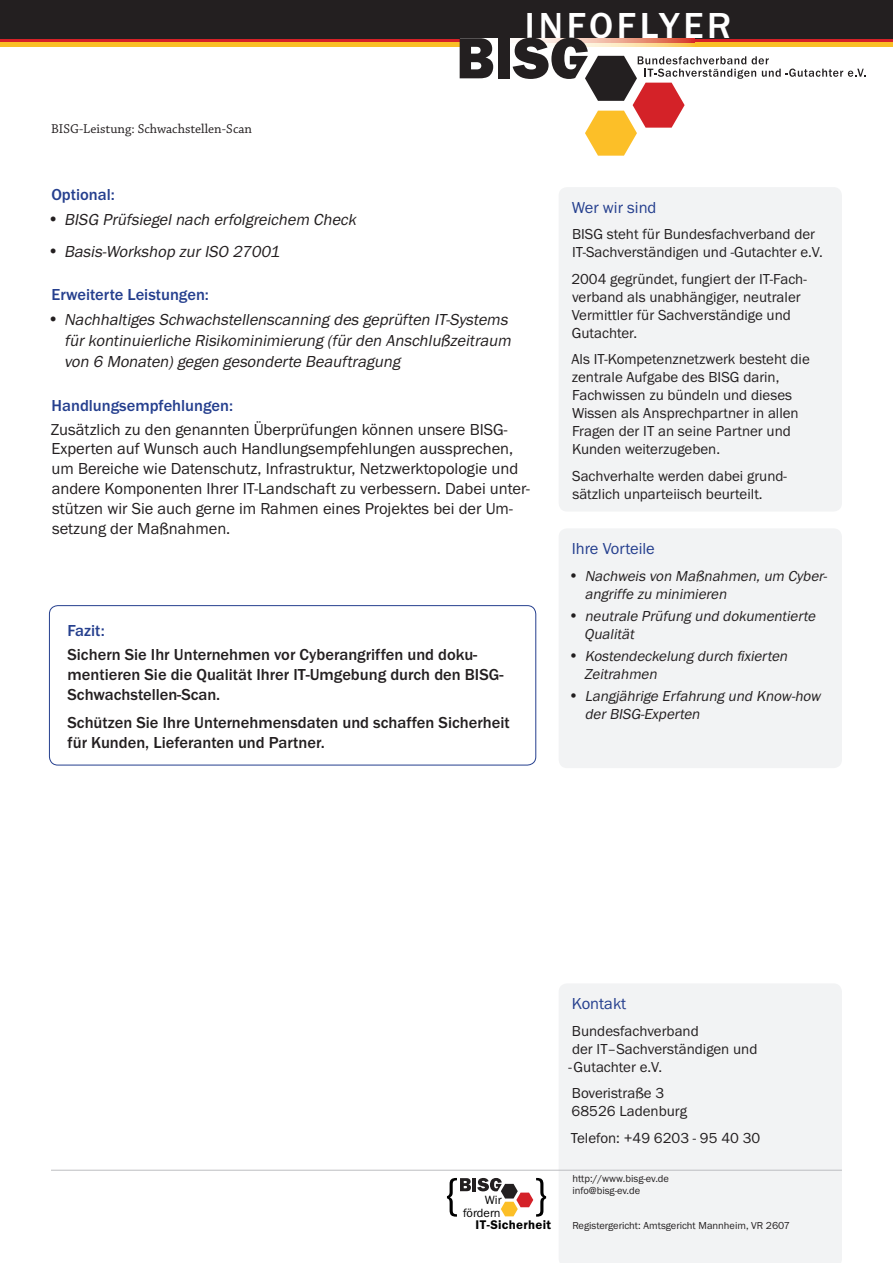
<style>
.page{position:relative;width:893px;height:1263px;background:#fff}
.page>*{position:absolute;margin:0;border:0;box-sizing:border-box;transform-origin:0 0}
.t1{font:500 37.5px "Franklin Gothic Itc T";letter-spacing:.1em;color:#fff}
.t2{font:16.5px/19.8px "Franklin Gothic Itc T";color:#231f20}
.t3{font:italic 16.5px/21px "Franklin Gothic Itc T";color:#231f20}
.t4{font:500 16.5px/19.8px "Franklin Gothic Itc T";color:#231f20}
.t5{font:500 16.5px "Franklin Gothic Itc T";color:#253f8e}
.t6{font:16.5px "Franklin Gothic Itc T";color:#253f8e}
.t7{font:15px/18px "Franklin Gothic Itc T";color:#231f20}
.t8{font:italic 15px/18px "Franklin Gothic Itc T";color:#231f20}
.t9{font:13.5px "Chaparral Pro";color:#231f20}
.t10{font:600 13.05px "Franklin Gothic Itc T";letter-spacing:.02em;color:#000}
.t11{font:12.3px/12.3px "Franklin Gothic Itc T";letter-spacing:-.005em;color:#000;text-align:right}
.t12{font:10.5px/12.6px "Franklin Gothic Itc T";color:#231f20}
</style>
<div class="page">
<div style="left:0;top:38px;width:893px;height:5px;background:#d62127"></div>
<hr style="left:0;top:43px;width:893px;height:4px;background:#fabf26">
<div style="left:0;top:0;width:893px;height:38px;background:#231f20"></div>
<hr style="left:460px;top:43px;width:235px;height:4px;background:#fffefe">
<div style="left:460px;top:38px;width:235px;height:5px;background:#fefdfc"></div>
<svg style="left:460px;top:38px;width:33px;height:40px"></svg>
<div style="left:498px;top:38px;width:12px;height:40px;background:#231f20"></div>
<svg style="left:513px;top:38px;width:353px;height:118px"></svg>
<div style="left:559px;top:984px;width:283px;height:279px;background:#f2f3f4"></div>
<hr style="left:51px;top:1170px;width:791px;height:1px;background:#bcbdc0">
<svg style="left:447px;top:1178px;width:99px;height:39px"></svg>
<div style="left:559px;top:187px;width:283px;height:325px;background:#f2f3f4;border-radius:9px"></div>
<div style="left:559px;top:528px;width:283px;height:240px;background:#f2f3f4;border-radius:9px"></div>
<div style="left:49px;top:605px;width:487px;height:160px;border:1px solid #253f8e;border-radius:9px"></div>
<p class="t9" style="left:51px;top:122px;width:203px">BISG-Leistung: Schwachstellen-Scan</p>
<h1 class="t1" style="left:525px;top:4px;width:208px">INFOFLYER</h1>
<p class="t5" style="left:51px;top:185px;width:65px">Optional:</p>
<p class="t3" style="left:64px;top:204px;width:297px;line-height:31.7px">BISG Prüfsiegelnach erfolgreichem Check<br>Basis-Workshop zurISO 27001</p>
<p class="t5" style="left:52px;top:285px;width:159px">Erweiterte Leistungen:</p>
<p class="t3" style="left:64px;top:309px;width:451px">Nachhaltiges Schwachstellenscanning des geprüften IT-Systems fürkontinuierliche Risikominimierung (fürden Anschlußzeitraum von 6 Monaten)gegen gesonderte Beauftragung</p>
<p class="t5" style="left:52px;top:395px;width:183px">Handlungsempfehlungen:</p>
<p class="t2" style="left:51px;top:419px;width:481px">Zusätzlich zu den genannten Überprüfungen können unsere BISG-Experten auf Wunsch auch Handlungsempfehlungen aussprechen, um Bereiche wie Datenschutz, Infrastruktur, Netzwerktopologie und andere Komponenten Ihrer IT-Landschaft zu verbessern. Dabei unter&shy;stützen wir Sie auch gerne im Rahmen eines Projektes bei der Um&shy;setzung der Maßnahmen.</p>
<p class="t5" style="left:67px;top:621px;width:39px">Fazit:</p>
<p class="t4" style="left:68px;top:644px;width:437px">Sichern Sie Ihr Unternehmen vor Cyberangriffen und doku&shy;mentieren Sie die Qualität Ihrer IT-Umgebung durch den BISG-<br>Schwachstellen-Scan.</p>
<p class="t4" style="left:68px;top:712px;width:444px">Schützen Sie Ihre Unternehmensdaten und schaffen Sicherheit für Kunden, Lieferanten und Partner.</p>
<p class="t6" style="left:572px;top:198px;width:86px">Wer wir sind</p>
<p class="t7" style="left:572px;top:225px;width:252px">BISG steht für Bundesfachverband der<br>IT-Sachverständigen und -Gutachter e.V.</p>
<p class="t7" style="left:571px;top:270px;width:237px">2004 gegründet, fungiert der IT-Fach&shy;verband als unabhängiger, neutraler<br>Vermittler für Sachverständige und<br>Gutachter.</p>
<p class="t7" style="left:571px;top:350px;width:240px">Als IT-Kompetenznetzwerk besteht die zentrale Aufgabe des BISG darin, Fachwissen zu bündeln und dieses Wissen als Ansprechpartner in allen Fragen der IT an seine Partner und Kunden weiterzugeben.</p>
<p class="t7" style="left:572px;top:467px;width:216px">Sachverhalte werden dabei grund&shy;sätzlich unparteiisch beurteilt.</p>
<p class="t6" style="left:572px;top:539px;width:85px">Ihre Vorteile</p>
<p class="t8" style="left:585px;top:566px;width:246px">Nachweis von Maßnahmen,um Cyber&shy;angriffe zu minimieren</p>
<p class="t8" style="left:584px;top:606px;width:235px">neutrale Prüfung und dokumentierte<br>Qualität</p>
<p class="t8" style="left:584px;top:647px;width:208px">Kostendeckelung durch fixierten<br>Zeitrahmen</p>
<p class="t8" style="left:585px;top:687px;width:240px">Langjährige Erfahrung und Know-how derBISG-Experten</p>
<p class="t11" style="left:463px;top:1194px;width:40px">Wir fördern</p>
<p class="t10" style="left:476px;top:1217px;width:77px">IT-Sicherheit</p>
<p class="t6" style="left:572px;top:994px;width:56px">Kontakt</p>
<p class="t7" style="left:568px;top:1021px;width:191px">Bundesfachverband<br>der IT–Sachverständigen und -Gutachter e.V.</p>
<p class="t7" style="left:572px;top:1084px;width:117px">Boveristraße 3<br>68526 Ladenburg</p>
<p class="t7" style="left:571px;top:1128px;width:191px">Telefon: +49 6203 - 95 40 30</p>
<p class="t12" style="left:572px;top:1172px;width:98px">http://www.bisg-ev.de info@bisg-ev.de</p>
<p class="t12" style="left:572px;top:1219px;width:219px">Registergericht: Amtsgericht Mannheim, VR 2607</p>
</div>
